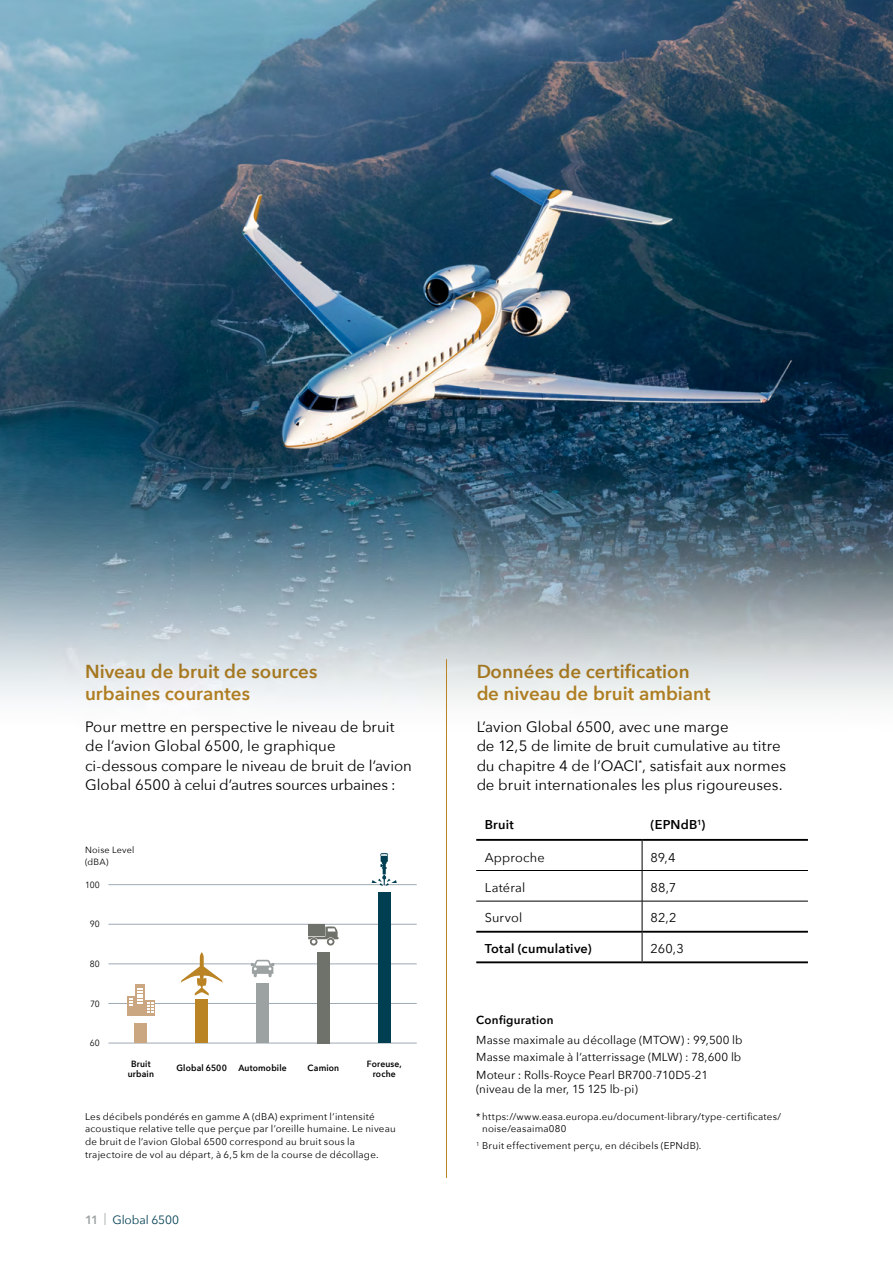
<style>
.page{position:relative;width:893px;height:1263px;background:#fff}
.page>*{position:absolute;margin:0;border:0;box-sizing:border-box;transform-origin:0 0}
.t1{font:600 18.75px/22.5px "Avenir Next";color:#ba8424}
.t2{font:15px/19.2px "Avenir Next";color:#000}
.t3{font:12.75px "Avenir Next";letter-spacing:.01em;color:#000}
.t4{font:600 12.75px "Avenir Next";letter-spacing:.02em;color:#000}
.t5{font:12px "Avenir Next";letter-spacing:-.005em;color:#003e51}
.t6{font:11.7px/17.7px "Avenir Next";letter-spacing:.005em;color:#000;text-align:justify}
.t7{font:600 11.7px "Avenir Next";letter-spacing:.02em;color:#000}
.t8{font:9.75px/12.8px "Avenir Next";letter-spacing:.02em;color:#000}
.t9{font:600 9px/10.5px "Avenir Next";letter-spacing:.02em;color:#000;text-align:center;scale:.95 1}
.t10{font:9px/12px "Avenir Next";letter-spacing:.02em;color:#000}
.t11{font:9px "Avenir Next";letter-spacing:.02em;color:#000;scale:.95 1}
.s1{font-weight:600;color:#9ca1a2}
.s2{color:#9ca1a2}
</style>
<div class="page">
<img style="left:0;top:0;width:893px;height:705px">
<hr style="left:446px;top:659px;width:1px;height:519px;background:#ba8424">
<svg style="left:642px;top:841px;width:1px;height:29px"></svg>
<hr style="left:476px;top:870px;width:166px;height:1px;background:#000">
<hr style="left:642px;top:870px;width:166px;height:1px;background:#000">
<hr style="left:642px;top:871px;width:1px;height:30px;background:#000">
<hr style="left:476px;top:901px;width:166px;height:1px;background:#000">
<hr style="left:642px;top:901px;width:166px;height:1px;background:#000">
<hr style="left:642px;top:901px;width:1px;height:30px;background:#000">
<svg style="left:642px;top:933px;width:1px;height:28px"></svg>
<hr style="left:476px;top:839px;width:166px;height:2px;background:#000">
<hr style="left:642px;top:839px;width:166px;height:2px;background:#000">
<hr style="left:476px;top:931px;width:166px;height:2px;background:#000">
<hr style="left:642px;top:931px;width:166px;height:2px;background:#000">
<hr style="left:476px;top:961px;width:166px;height:2px;background:#000">
<hr style="left:642px;top:961px;width:166px;height:2px;background:#000">
<hr style="left:108px;top:884px;width:309px;height:1px;background:#9faab5">
<hr style="left:108px;top:1043px;width:309px;height:1px;background:#9faab5">
<hr style="left:108px;top:1003px;width:309px;height:1px;background:#9faab5">
<hr style="left:108px;top:963px;width:309px;height:1px;background:#9faab5">
<hr style="left:108px;top:924px;width:309px;height:1px;background:#9faab5">
<div style="left:256px;top:984px;width:13px;height:59px;background:#9ca1a2"></div>
<svg style="left:250px;top:960px;width:25px;height:17px"></svg>
<div style="left:378px;top:892px;width:13px;height:151px;background:#003e51"></div>
<svg style="left:372px;top:853px;width:25px;height:33px"></svg>
<div style="left:317px;top:952px;width:13px;height:91px;background:#6f726a"></div>
<svg style="left:308px;top:926px;width:31px;height:19px"></svg>
<div style="left:308px;top:924px;width:17px;height:12px;background:#6f726a"></div>
<div style="left:135px;top:1023px;width:12px;height:20px;background:#caa781"></div>
<div style="left:127px;top:1007px;width:28px;height:9px;background:#caa781"></div>
<div style="left:135px;top:985px;width:10px;height:31px;background:#caa781"></div>
<svg style="left:147px;top:1001px;width:8px;height:12px"></svg>
<div style="left:127px;top:996px;width:7px;height:20px;background:#caa781"></div>
<svg style="left:129px;top:988px;width:24px;height:24px"></svg>
<div style="left:195px;top:999px;width:13px;height:44px;background:#ba8424"></div>
<svg style="left:181px;top:952px;width:42px;height:43px"></svg>
<h1 class="t1" style="left:85px;top:660px;width:234px">Niveau de bruit de sources urbaines courantes</h1>
<h2 class="t2" style="left:85px;top:717px;width:328px">Pour mettre en perspective le niveau de bruit de l’avion Global 6500, le graphique ci-dessous compare le niveau de bruit de l’avion Global 6500 à celui d’autres sources urbaines :</h2>
<p class="t10" style="left:85px;top:843px;width:51px">Noise Level (dBA)</p>
<p class="t11" style="left:85px;top:877px;width:17px">100</p>
<p class="t11" style="left:90px;top:917px;width:12px">90</p>
<p class="t11" style="left:90px;top:956px;width:12px">80</p>
<p class="t11" style="left:90px;top:996px;width:12px">70</p>
<p class="t11" style="left:90px;top:1036px;width:12px">60</p>
<p class="t9" style="left:128px;top:1058px;width:29px">Bruit urbain</p>
<p class="t9" style="left:367px;top:1058px;width:38px">Foreuse, roche</p>
<p class="t9" style="left:177px;top:1062px;width:55px">Global 6500</p>
<p class="t9" style="left:238px;top:1062px;width:52px">Automobile</p>
<p class="t9" style="left:308px;top:1062px;width:35px">Camion</p>
<p class="t8" style="left:85px;top:1109px;width:312px">Les décibels pondérés en gamme A (dBA) expriment l’intensité acoustique relative telle que perçue par l’oreille humaine. Le niveau de bruit de l’avion Global 6500 correspond au bruit sous la trajectoire de vol au départ, à 6,5 km de la course de décollage.</p>
<p class="t5" style="left:85px;top:1210px;width:96px"><span class="s1">11</span> <span class="s2">|</span> Global 6500</p>
<h1 class="t1" style="left:476px;top:660px;width:236px">Données de certification de niveau de bruit ambiant</h1>
<h2 class="t2" style="left:476px;top:717px;width:312px">L’avion Global 6500, avec une marge<br>de 12,5 de limite de bruit cumulative au titre du chapitre 4 de l’OACI<sup>*</sup>, satisfait aux normes de bruit internationales les plus rigoureuses.</h2>
<h3 class="t4" style="left:485px;top:813px;width:31px">Bruit</h3>
<h3 class="t4" style="left:651px;top:813px;width:56px">(EPNdB<sup>1</sup>)</h3>
<h3 class="t3" style="left:485px;top:847px;width:61px">Approche</h3>
<h3 class="t3" style="left:651px;top:847px;width:26px">89,4</h3>
<h3 class="t3" style="left:485px;top:877px;width:42px">Latéral</h3>
<h3 class="t3" style="left:651px;top:877px;width:27px">88,7</h3>
<h3 class="t3" style="left:485px;top:907px;width:39px">Survol</h3>
<h3 class="t3" style="left:651px;top:907px;width:27px">82,2</h3>
<h3 class="t4" style="left:485px;top:938px;width:108px">Total (cumulative)</h3>
<h3 class="t3" style="left:651px;top:938px;width:35px">260,3</h3>
<p class="t7" style="left:476px;top:1009px;width:79px">Configuration</p>
<p class="t6" style="left:476px;top:1030px;width:268px">Masse maximale au décollage (MTOW) : 99,500 lb Masse maximale à l’atterrissage (MLW) : 78,600 lb Moteur : Rolls-Royce Pearl BR700-710D5-21</p>
<p class="t6" style="left:476px;top:1079px;width:163px">(niveau de la mer, 15 125 lb-pi)</p>
<p class="t8" style="left:482px;top:1109px;width:300px;text-indent:-6px">* https://www.easa.europa.eu/document-library/type-certificates/ noise/easaima080</p>
<p class="t8" style="left:476px;top:1139px;width:227px"><sup>1</sup> Bruit effectivement perçu, en décibels (EPNdB).</p>
</div>
